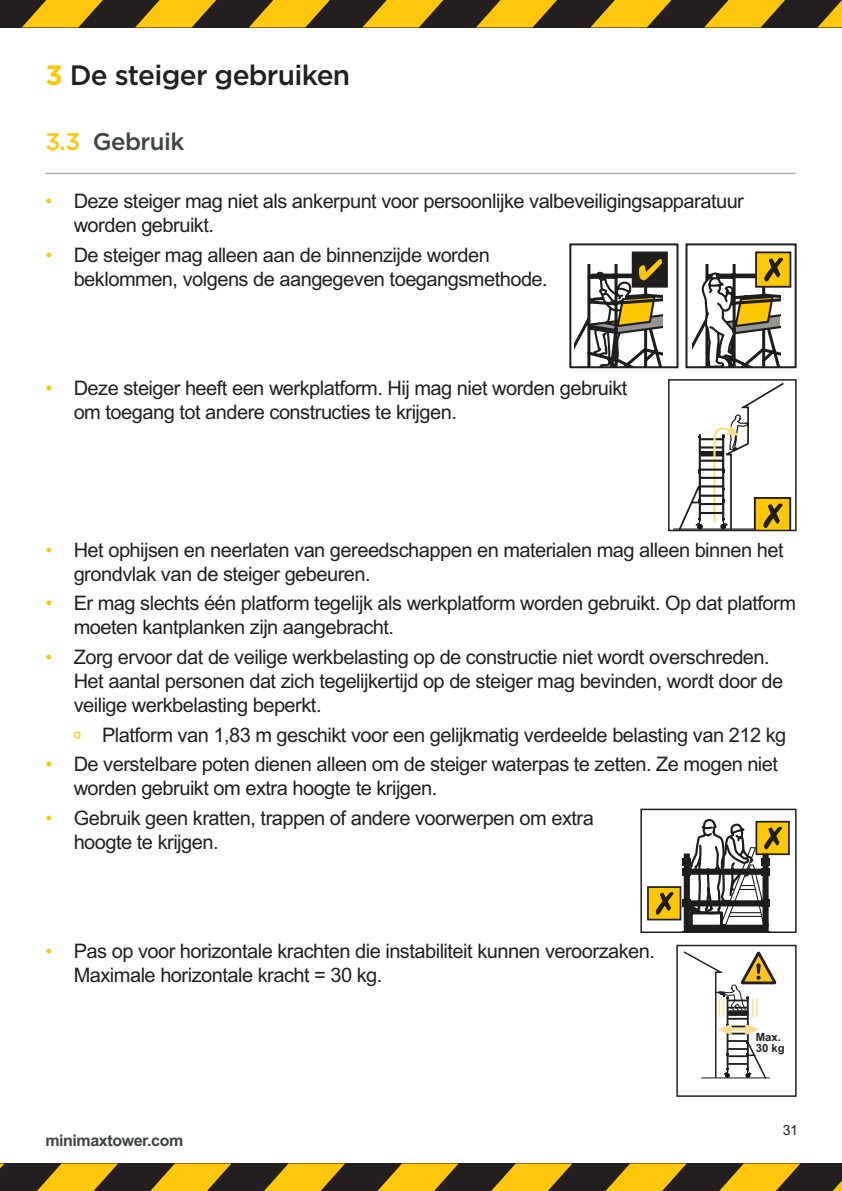
<style>
.page{position:relative;width:842px;height:1191px;background:#fff}
.page>*{position:absolute;margin:0;border:0;box-sizing:border-box;transform-origin:0 0}
.t1{font:500 28px "Gotham";letter-spacing:-.025em;color:#231f20}
.t2{font:500 24px "Gotham";letter-spacing:-.025em;color:#3d4443}
.t3{font:20px/24px "Arial MT Std";letter-spacing:-.025em;color:#231f20}
.t4{font:700 16px "Arial MT Std";letter-spacing:-.025em;color:#3d4443}
.t5{font:14px "Arial MT Std";color:#231f20}
.t6{font:700 11.2px/11.2px "Arial MT Std";color:#231f20}
.s1{font-weight:700;color:#fec70c}
.s2{color:#fec70c}
</style>
<div class="page">
<div style="left:0;top:1163px;width:842px;height:28px;background:#231f20"></div>
<svg style="left:0;top:1163px;width:4px;height:6px"></svg>
<svg style="left:37px;top:1163px;width:81px;height:28px"></svg>
<svg style="left:150px;top:1163px;width:81px;height:28px"></svg>
<svg style="left:264px;top:1163px;width:81px;height:28px"></svg>
<svg style="left:377px;top:1163px;width:82px;height:28px"></svg>
<svg style="left:491px;top:1163px;width:81px;height:28px"></svg>
<svg style="left:605px;top:1163px;width:82px;height:28px"></svg>
<svg style="left:719px;top:1163px;width:81px;height:28px"></svg>
<svg style="left:833px;top:1180px;width:9px;height:11px"></svg>
<div style="left:0;top:0;width:842px;height:27px;background:#231f20"></div>
<svg style="left:22px;top:0;width:81px;height:27px"></svg>
<svg style="left:135px;top:0;width:81px;height:27px"></svg>
<svg style="left:249px;top:0;width:81px;height:27px"></svg>
<svg style="left:362px;top:0;width:82px;height:27px"></svg>
<svg style="left:476px;top:0;width:81px;height:27px"></svg>
<svg style="left:591px;top:0;width:81px;height:27px"></svg>
<svg style="left:704px;top:0;width:81px;height:27px"></svg>
<svg style="left:818px;top:0;width:24px;height:27px"></svg>
<hr style="left:45px;top:173px;width:751px;height:1px;background:#a7adb5">
<div style="left:633px;top:252px;width:34px;height:35px;background:#1d1d1b"></div>
<div style="left:632px;top:251px;width:36px;height:37px;border:2px solid #1d1d1b"></div>
<svg style="left:575px;top:259px;width:87px;height:106px"></svg>
<div style="left:569px;top:243px;width:109px;height:125px;border:2px solid #231f20"></div>
<div style="left:756px;top:252px;width:34px;height:35px;background:#fec800"></div>
<div style="left:755px;top:251px;width:36px;height:37px;border:2px solid #1d1d1b"></div>
<svg style="left:693px;top:257px;width:91px;height:108px"></svg>
<div style="left:685px;top:243px;width:112px;height:125px;border:2px solid #231f20"></div>
<svg style="left:679px;top:383px;width:112px;height:145px"></svg>
<div style="left:668px;top:379px;width:129px;height:152px;border:2px solid #231f20"></div>
<div style="left:756px;top:821px;width:33px;height:33px;background:#fec800"></div>
<div style="left:755px;top:821px;width:35px;height:34px;border:2px solid #1d1d1b"></div>
<div style="left:648px;top:887px;width:32px;height:32px;background:#fec800"></div>
<div style="left:647px;top:886px;width:34px;height:34px;border:2px solid #1d1d1b"></div>
<svg style="left:655px;top:819px;width:127px;height:111px"></svg>
<div style="left:761px;top:899px;width:9px;height:8px;background:#1d1d1b"></div>
<div style="left:761px;top:867px;width:9px;height:8px;background:#1d1d1b"></div>
<div style="left:761px;top:858px;width:9px;height:8px;background:#1d1d1b"></div>
<div style="left:640px;top:808px;width:157px;height:125px;border:2px solid #231f20"></div>
<svg style="left:684px;top:951px;width:92px;height:127px"></svg>
<div style="left:676px;top:944px;width:121px;height:152px;border:2px solid #231f20"></div>
<p class="t1" style="left:45px;top:57px;width:306px"><span class="s1">3</span> De steiger gebruiken</p>
<p class="t2" style="left:45px;top:126px;width:140px"><span class="s2">3.3</span> Gebruik</p>
<p class="t3" style="left:74px;top:189px;width:672px;text-indent:-28px"><span class="s2">•</span> Deze steiger mag niet als ankerpunt voor persoonlijke valbeveiligingsapparatuur worden gebruikt.</p>
<p class="t3" style="left:74px;top:243px;width:476px;text-indent:-28px"><span class="s2">•</span> De steiger mag alleen aan de binnenzijde worden beklommen, volgens de aangegeven toegangsmethode.</p>
<p class="t3" style="left:74px;top:376px;width:555px;text-indent:-28px"><span class="s2">•</span> Deze steiger heeft een werkplatform. Hij mag niet worden gebruikt om toegang tot andere constructies te krijgen.</p>
<p class="t3" style="left:74px;top:537px;width:711px;text-indent:-28px"><span class="s2">•</span> Het ophijsen en neerlaten van gereedschappen en materialen mag alleen binnen het grondvlak van de steiger gebeuren.</p>
<p class="t3" style="left:74px;top:591px;width:724px;text-indent:-28px"><span class="s2">•</span> Er mag slechts één platform tegelijk als werkplatform worden gebruikt. Op dat platform moeten kantplanken zijn aangebracht.</p>
<p class="t3" style="left:74px;top:645px;width:711px;text-indent:-28px"><span class="s2">•</span> Zorg ervoor dat de veilige werkbelasting op de constructie niet wordt overschreden.<br>Het aantal personen dat zich tegelijkertijd op de steiger mag bevinden, wordt door de veilige werkbelasting beperkt.</p>
<p class="t3" style="left:74px;top:722px;width:714px"><span class="s2">º</span> Platform van 1,83 m geschikt voor een gelijkmatig verdeelde belasting van 212 kg</p>
<p class="t3" style="left:74px;top:752px;width:706px;text-indent:-28px"><span class="s2">•</span> De verstelbare poten dienen alleen om de steiger waterpas te zetten. Ze mogen niet worden gebruikt om extra hoogte te krijgen.</p>
<p class="t3" style="left:74px;top:806px;width:522px;text-indent:-28px"><span class="s2">•</span> Gebruik geen kratten, trappen of andere voorwerpen om extra hoogte te krijgen.</p>
<p class="t3" style="left:74px;top:939px;width:583px;text-indent:-28px"><span class="s2">•</span> Pas op voor horizontale krachten die instabiliteit kunnen veroorzaken.<br>Maximale horizontale kracht = 30 kg.</p>
<p class="t4" style="left:45px;top:1131px;width:140px">minimaxtower.com</p>
<p class="t6" style="left:756px;top:1031px;width:30px">Max.<br>30 kg</p>
<p class="t5" style="left:783px;top:1122px;width:17px">31</p>
</div>
